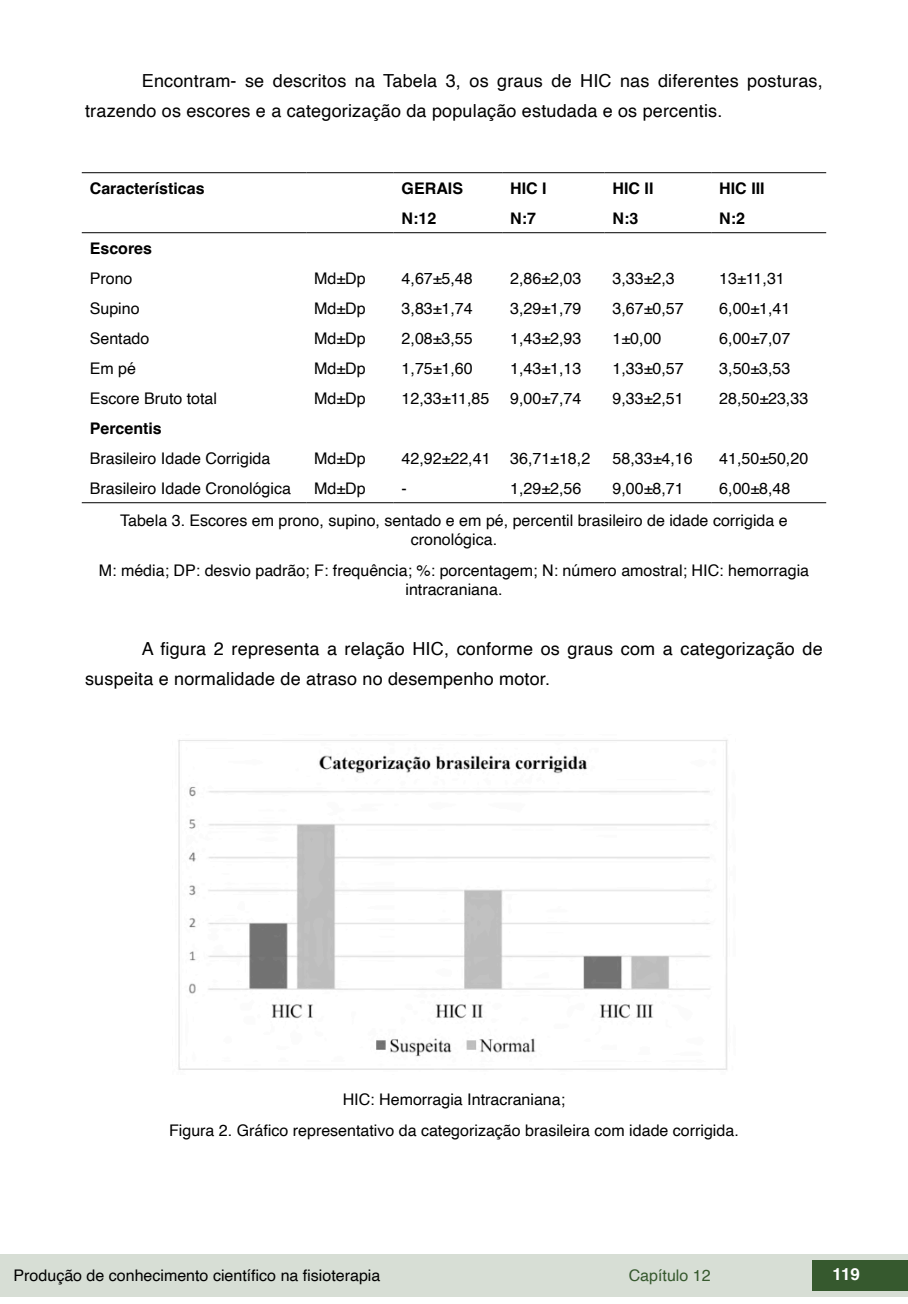
<style>
.page{position:relative;width:908px;height:1304px;background:#fff}
.page>*{position:absolute;margin:0;border:0;box-sizing:border-box;transform-origin:0 0}
.t1{font:18px/30px "Helvetica";letter-spacing:.01em;color:#000}
.t2{font:700 16.8px "Helvetica";color:#fff}
.t3{font:16px/30.6px "Helvetica";color:#000;text-align:center}
.t4{font:700 16px "Helvetica";color:#000}
.t5{font:16px "Helvetica";color:#36592e}
</style>
<div class="page">
<div style="left:0;top:1254px;width:906px;height:43px;background:#d7ded5"></div>
<div style="left:812px;top:1261px;width:95px;height:30px;background:#36592e"></div>
<hr style="left:82px;top:502px;width:224px;height:1px;background:#000">
<hr style="left:306px;top:502px;width:87px;height:1px;background:#000">
<hr style="left:393px;top:502px;width:109px;height:1px;background:#000">
<hr style="left:502px;top:502px;width:102px;height:1px;background:#000">
<hr style="left:604px;top:502px;width:107px;height:1px;background:#000">
<hr style="left:711px;top:502px;width:114px;height:1px;background:#000">
<hr style="left:82px;top:172px;width:224px;height:1px;background:#000">
<hr style="left:306px;top:172px;width:87px;height:1px;background:#000">
<hr style="left:393px;top:172px;width:109px;height:1px;background:#000">
<hr style="left:502px;top:172px;width:102px;height:1px;background:#000">
<hr style="left:604px;top:172px;width:107px;height:1px;background:#000">
<hr style="left:711px;top:172px;width:114px;height:1px;background:#000">
<hr style="left:82px;top:232px;width:224px;height:1px;background:#000">
<hr style="left:306px;top:232px;width:87px;height:1px;background:#000">
<hr style="left:393px;top:232px;width:109px;height:1px;background:#000">
<hr style="left:502px;top:232px;width:102px;height:1px;background:#000">
<hr style="left:604px;top:232px;width:107px;height:1px;background:#000">
<hr style="left:711px;top:232px;width:114px;height:1px;background:#000">
<img style="left:178px;top:740px;width:550px;height:330px">
<p class="t1" style="left:85px;top:66px;width:738px;text-indent:57px">Encontram- se descritos na Tabela 3, os graus de HIC nas diferentes posturas, trazendo os escores e a categorização da população estudada e os percentis.</p>
<p class="t4" style="left:90px;top:178px;width:116px">Características</p>
<p class="t4" style="left:401px;top:178px;width:63px">GERAIS</p>
<p class="t4" style="left:510px;top:178px;width:38px">HIC I</p>
<p class="t4" style="left:612px;top:178px;width:42px">HIC II</p>
<p class="t4" style="left:719px;top:178px;width:47px">HIC III</p>
<p class="t4" style="left:401px;top:208px;width:36px">N:12</p>
<p class="t4" style="left:510px;top:208px;width:27px">N:7</p>
<p class="t4" style="left:612px;top:208px;width:27px">N:3</p>
<p class="t4" style="left:719px;top:208px;width:27px">N:2</p>
<p class="t4" style="left:90px;top:238px;width:64px">Escores</p>
<p class="t3" style="left:90px;top:263px;width:44px">Prono</p>
<p class="t3" style="left:314px;top:263px;width:53px">Md±Dp</p>
<p class="t3" style="left:401px;top:263px;width:73px">4,67±5,48</p>
<p class="t3" style="left:510px;top:263px;width:73px">2,86±2,03</p>
<p class="t3" style="left:612px;top:263px;width:64px">3,33±2,3</p>
<p class="t3" style="left:719px;top:263px;width:67px">13±11,31</p>
<p class="t3" style="left:90px;top:293px;width:51px">Supino</p>
<p class="t3" style="left:314px;top:293px;width:53px">Md±Dp</p>
<p class="t3" style="left:401px;top:293px;width:73px">3,83±1,74</p>
<p class="t3" style="left:510px;top:293px;width:73px">3,29±1,79</p>
<p class="t3" style="left:612px;top:293px;width:73px">3,67±0,57</p>
<p class="t3" style="left:719px;top:293px;width:73px">6,00±1,41</p>
<p class="t3" style="left:90px;top:323px;width:61px">Sentado</p>
<p class="t3" style="left:314px;top:323px;width:53px">Md±Dp</p>
<p class="t3" style="left:401px;top:323px;width:73px">2,08±3,55</p>
<p class="t3" style="left:510px;top:323px;width:73px">1,43±2,93</p>
<p class="t3" style="left:612px;top:323px;width:50px">1±0,00</p>
<p class="t3" style="left:719px;top:323px;width:73px">6,00±7,07</p>
<p class="t3" style="left:90px;top:353px;width:48px">Em pé</p>
<p class="t3" style="left:314px;top:353px;width:53px">Md±Dp</p>
<p class="t3" style="left:401px;top:353px;width:73px">1,75±1,60</p>
<p class="t3" style="left:510px;top:353px;width:73px">1,43±1,13</p>
<p class="t3" style="left:612px;top:353px;width:73px">1,33±0,57</p>
<p class="t3" style="left:719px;top:353px;width:73px">3,50±3,53</p>
<p class="t3" style="left:90px;top:383px;width:129px">Escore Bruto total</p>
<p class="t3" style="left:314px;top:383px;width:53px">Md±Dp</p>
<p class="t3" style="left:401px;top:383px;width:89px">12,33±11,85</p>
<p class="t3" style="left:510px;top:383px;width:73px">9,00±7,74</p>
<p class="t3" style="left:612px;top:383px;width:73px">9,33±2,51</p>
<p class="t3" style="left:719px;top:383px;width:90px">28,50±23,33</p>
<p class="t4" style="left:90px;top:418px;width:74px">Percentis</p>
<p class="t3" style="left:90px;top:443px;width:182px">Brasileiro Idade Corrigida</p>
<p class="t3" style="left:314px;top:443px;width:53px">Md±Dp</p>
<p class="t3" style="left:401px;top:443px;width:190px">42,92±22,41 36,71±18,2</p>
<p class="t3" style="left:612px;top:443px;width:81px">58,33±4,16</p>
<p class="t3" style="left:719px;top:443px;width:90px">41,50±50,20</p>
<p class="t3" style="left:90px;top:473px;width:202px">Brasileiro Idade Cronológica</p>
<p class="t3" style="left:314px;top:473px;width:53px">Md±Dp</p>
<p class="t3" style="left:401px;top:473px;width:7px">-</p>
<p class="t3" style="left:510px;top:473px;width:73px">1,29±2,56</p>
<p class="t3" style="left:612px;top:473px;width:73px">9,00±8,71</p>
<p class="t3" style="left:120px;top:473px;width:671px;line-height:32px;text-align:right">6,00±8,48<br>Tabela 3. Escores em prono, supino, sentado e em pé, percentil brasileiro de idade corrigida e</p>
<p class="t3" style="left:99px;top:525px;width:711px">cronológica.<br>M: média; DP: desvio padrão; F: frequência; %: porcentagem; N: número amostral; HIC: hemorragia</p>
<p class="t3" style="left:405px;top:574px;width:98px">intracraniana.</p>
<p class="t1" style="left:85px;top:634px;width:738px;text-indent:57px">A figura 2 representa a relação HIC, conforme os graus com a categorização de suspeita e normalidade de atraso no desempenho motor.</p>
<p class="t3" style="left:169px;top:1085px;width:571px">HIC: Hemorragia Intracraniana;<br>Figura 2. Gráfico representativo da categorização brasileira com idade corrigida.</p>
<p class="t3" style="left:14px;top:1260px;width:368px">Produção de conhecimento científico na fisioterapia</p>
<p class="t5" style="left:628px;top:1263px;width:83px">Capítulo 12</p>
<p class="t2" style="left:832px;top:1264px;width:29px">119</p>
</div>
